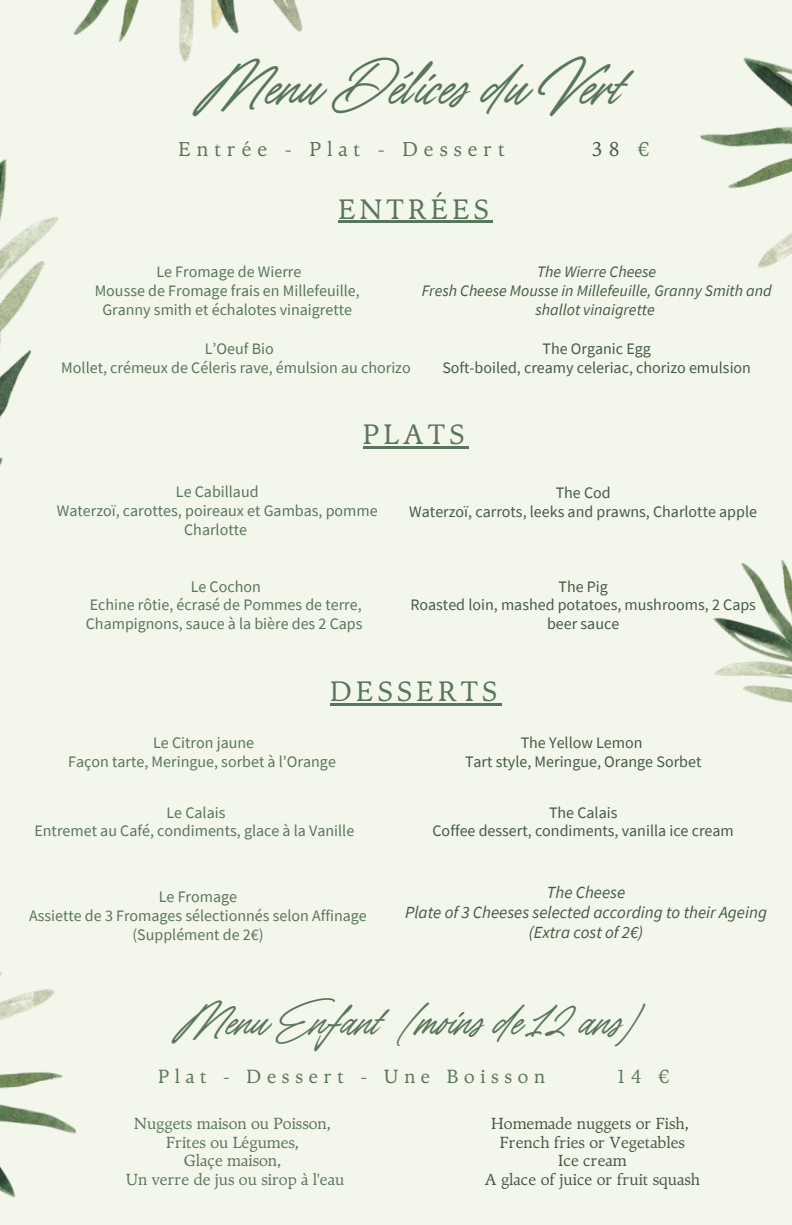
<style>
.page{position:relative;width:792px;height:1225px;background:#fff}
.page>*{position:absolute;margin:0;border:0;box-sizing:border-box;transform-origin:0 0}
.t1{font:48px "TY Script";color:#587659}
.t2{font:36px "TY Script";color:#587659}
.t3{font:28px "TY Serif";letter-spacing:.15em;color:#587659}
.t4{font:20px "TY Serif";letter-spacing:.3em;color:#587659}
.t5{font:20px "TY Serif";color:#445a43}
.t6{font:19px "TY Serif";letter-spacing:.3em;color:#587659}
.t7{font:italic 17px/20.2px "Source Sans Pro";color:#445a43;text-align:center}
.t8{font:16px/18.8px "Source Sans Pro";color:#587659;text-align:center}
.t9{font:16px/18.8px "Source Sans Pro";color:#445a43;text-align:center}
.t10{font:italic 16px/18.8px "Source Sans Pro";color:#445a43;text-align:center}
.t11{font:16px/18.8px "TY Serif";color:#445a43;text-align:center}
.t12{font:16px/18.8px "TY Serif";color:#587659;text-align:center}
.s1{color:#587659}
</style>
<div class="page">
<div style="left:0;top:0;width:792px;height:1224px;background:#f3f6ea"></div>
<hr style="left:338px;top:221px;width:155px;height:2px;background:#587659">
<img style="left:73px;top:0;width:230px;height:62px">
<img style="left:713px;top:560px;width:79px;height:143px">
<img style="left:0;top:971px;width:76px;height:227px">
<img style="left:700px;top:57px;width:92px;height:211px">
<hr style="left:363px;top:446px;width:106px;height:2px;background:#587659">
<img style="left:0;top:159px;width:59px;height:307px">
<hr style="left:330px;top:702px;width:172px;height:3px;background:#587659">
<h1 class="t1" style="left:193px;top:57px;width:431px">Menu Délices du Vert</h1>
<p class="t4" style="left:178px;top:137px;width:328px">Entrée - Plat - Dessert</p>
<p class="t5" style="left:592px;top:137px;width:59px">38 <span class="s1">€</span></p>
<h3 class="t3" style="left:338px;top:193px;width:152px">ENTRÉES</h3>
<p class="t8" style="left:95px;top:262px;width:267px">Le Fromage de Wierre<br>Mousse de Fromage frais en Millefeuille,<br>Granny smith et échalotes vinaigrette</p>
<p class="t10" style="left:422px;top:262px;width:352px">The Wierre Cheese<br>Fresh Cheese Mousse in Millefeuille, Granny Smith and shallot vinaigrette</p>
<p class="t8" style="left:61px;top:338px;width:351px">L’Oeuf Bio<br>Mollet, crémeux de Céleris rave, émulsion au chorizo</p>
<p class="t9" style="left:442px;top:338px;width:310px">The Organic Egg<br>Soft-boiled, creamy celeriac, chorizo emulsion</p>
<h3 class="t3" style="left:363px;top:418px;width:103px">PLATS</h3>
<p class="t8" style="left:57px;top:482px;width:322px">Le Cabillaud<br>Waterzoï, carottes, poireaux et Gambas, pomme<br>Charlotte</p>
<p class="t8" style="left:86px;top:576px;width:278px">Le Cochon<br>Echine rôtie, écrasé de Pommes de terre,<br>Champignons, sauce à la bière des 2 Caps</p>
<p class="t9" style="left:409px;top:483px;width:349px">The Cod<br>Waterzoï, carrots, leeks and prawns, Charlotte apple</p>
<p class="t9" style="left:410px;top:576px;width:347px">The Pig<br>Roasted loin, mashed potatoes, mushrooms, 2 Caps beer sauce</p>
<h3 class="t3" style="left:330px;top:674px;width:169px">DESSERTS</h3>
<p class="t8" style="left:68px;top:732px;width:269px">Le Citron jaune<br>Façon tarte, Meringue, sorbet à l’Orange</p>
<p class="t8" style="left:34px;top:802px;width:321px">Le Calais<br>Entremet au Café, condiments, glace à la Vanille</p>
<p class="t9" style="left:465px;top:732px;width:238px">The Yellow Lemon<br>Tart style, Meringue, Orange Sorbet</p>
<p class="t9" style="left:433px;top:802px;width:303px">The Calais<br>Coffee dessert, condiments, vanilla ice cream</p>
<p class="t8" style="left:29px;top:887px;width:339px">Le Fromage<br>Assiette de 3 Fromages sélectionnés selon Affinage (Supplément de 2€)</p>
<p class="t7" style="left:405px;top:881px;width:364px">The Cheese<br>Plate of 3 Cheeses selected according to their Ageing (Extra cost of 2€)</p>
<h2 class="t2" style="left:172px;top:999px;width:467px">Menu Enfant (moins de 12 ans)</h2>
<p class="t6" style="left:158px;top:1064px;width:388px">Plat - Dessert - Une Boisson</p>
<p class="t6" style="left:617px;top:1064px;width:54px">14 €</p>
<p class="t12" style="left:126px;top:1113px;width:220px">Nuggets maison ou Poisson,<br>Frites ou Légumes,<br>Glaçe maison,<br>Un verre de jus ou sirop à l'eau</p>
<p class="t11" style="left:485px;top:1113px;width:217px">Homemade nuggets or Fish,<br>French fries or Vegetables<br>Ice cream<br>A glace of juice or fruit squash</p>
</div>
